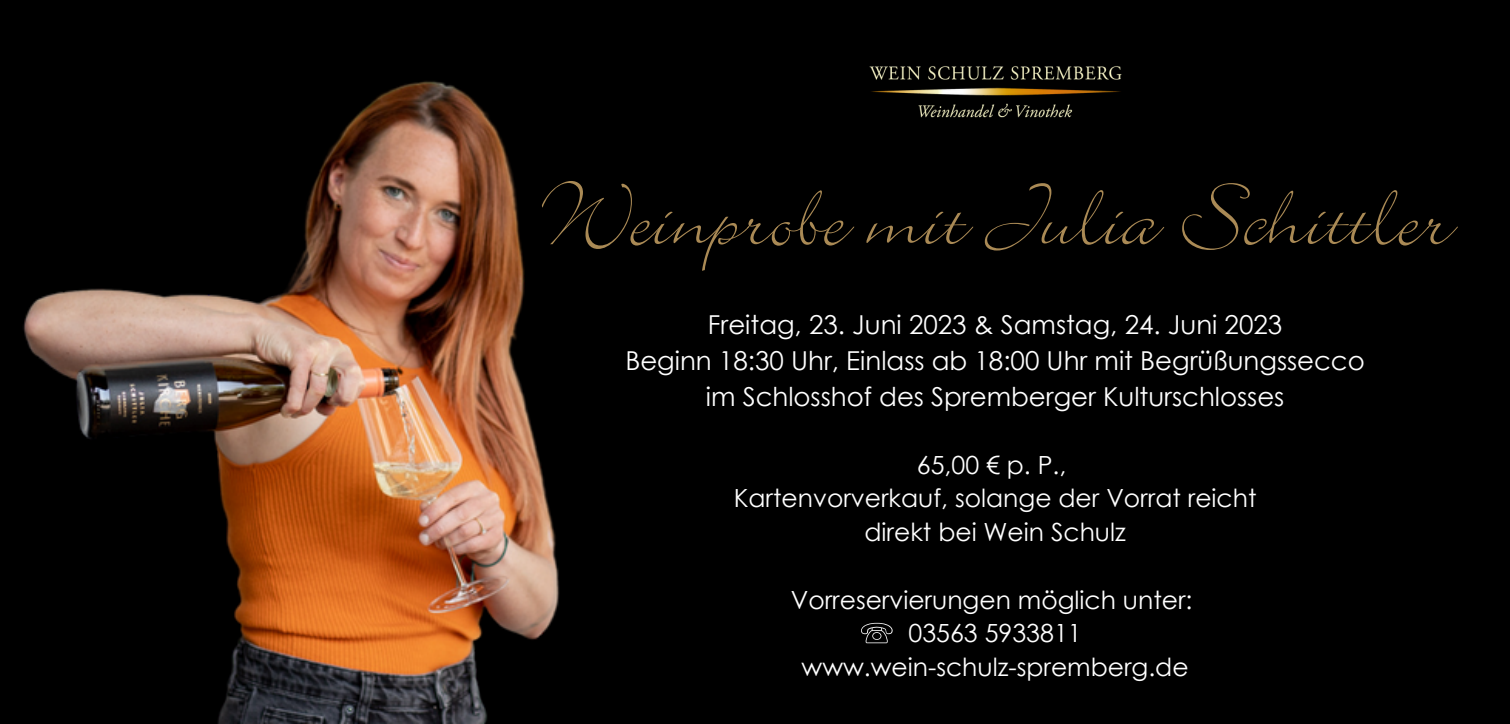
<style>
.page{position:relative;width:1510px;height:724px;background:#fff}
.page>*{position:absolute;margin:0;border:0;box-sizing:border-box;transform-origin:0 0}
.t1{font:99.75px "Bickley Script";color:#aa8a55}
.t2{font:26px/35.8px "Century Gothic";color:#fff;text-align:center}
.t3{font:25px/33.8px "Century Gothic";color:#fff;text-align:center}
</style>
<div class="page">
<div style="left:0;top:0;width:1509px;height:724px;background:#000"></div>
<img style="left:23px;top:81px;width:870px;height:643px">
<img style="left:847px;top:66px;width:275px;height:72px">
<svg style="left:861px;top:623px;width:31px;height:20px"></svg>
<h1 class="t1" style="left:539px;top:169px;width:913px">Weinprobe mit Julia Schittler</h1>
<p class="t2" style="left:625px;top:306px;width:741px">Freitag, 23. Juni 2023 &amp; Samstag, 24. Juni 2023<br>Beginn 18:30 Uhr, Einlass ab 18:00 Uhr mit Begrüßungssecco im Schlosshof des Spremberger Kulturschlosses</p>
<p class="t3" style="left:733px;top:447px;width:524px">65,00 € p. P.,<br>Kartenvorverkauf, solange der Vorrat reicht direkt bei Wein Schulz</p>
<p class="t3" style="left:790px;top:582px;width:403px">Vorreservierungen möglich unter:<br>03563 5933811 www.wein-schulz-spremberg.de</p>
</div>
